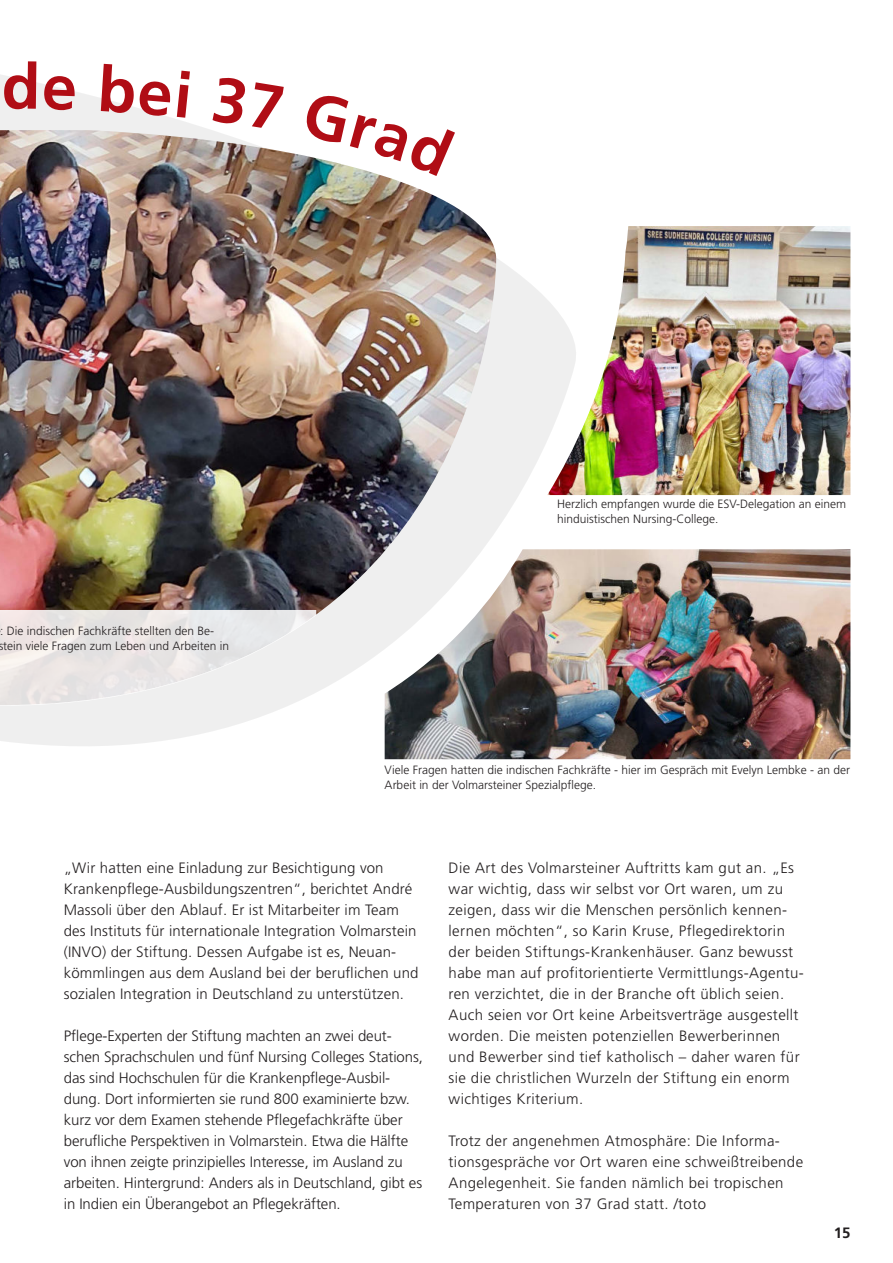
<style>
.page{position:relative;width:893px;height:1263px;background:#fff}
.page>*{position:absolute;margin:0;border:0;box-sizing:border-box;transform-origin:0 0}
.t1{font:300 15px/21px "Frutiger LT Std";letter-spacing:.01em;color:#231f20}
.t2{font:700 15px "Frutiger LT Std";color:#231f20}
.t3{font:300 12px/15px "Frutiger LT Std";color:#231f20}
</style>
<div class="page">
<svg style="left:0;top:75px;width:594px;height:685px"></svg>
<img style="left:547px;top:226px;width:303px;height:269px">
<img style="left:385px;top:549px;width:465px;height:210px">
<img style="left:0;top:130px;width:496px;height:575px">
<svg style="left:0;top:609px;width:317px;height:98px"></svg>
<svg style="left:4px;top:75px;width:32px;height:34px"></svg>
<svg style="left:44px;top:76px;width:31px;height:34px"></svg>
<svg style="left:101px;top:75px;width:89px;height:43px"></svg>
<svg style="left:212px;top:76px;width:72px;height:54px"></svg>
<svg style="left:303px;top:91px;width:152px;height:86px"></svg>
<p class="t3" style="left:-1px;top:623px;width:232px">: Die indischen Fachkräfte stellten den Be&shy;stein viele Fragen zum Leben und Arbeiten in</p>
<p class="t3" style="left:557px;top:497px;width:291px">Herzlich empfangen wurde die ESV-Delegation an einem hinduistischen Nursing-College.</p>
<p class="t3" style="left:385px;top:762px;width:467px">Viele Fragen hatten die indischen Fachkräfte - hier im Gespräch mit Evelyn Lembke - an der<br>Arbeit in der Volmarsteiner Spezialpflege.</p>
<p class="t1" style="left:64px;top:858px;width:356px">„Wir hatten eine Einladung zur Besichtigung von Krankenpflege-Ausbildungszentren“, berichtet André Massoli über den Ablauf. Er ist Mitarbeiter im Team des Instituts für internationale Integration Volmarstein (INVO) der Stiftung. Dessen Aufgabe ist es, Neuan&shy;kömmlingen aus dem Ausland bei der beruflichen und sozialen Integration in Deutschland zu unterstützen.</p>
<p class="t1" style="left:64px;top:1026px;width:361px">Pflege-Experten der Stiftung machten an zwei deut&shy;schen Sprachschulen und fünf Nursing Colleges Stations, das sind Hochschulen für die Krankenpflege-Ausbil&shy;dung. Dort informierten sie rund 800 examinierte bzw. kurz vor dem Examen stehende Pflegefachkräfte über berufliche Perspektiven in Volmarstein. Etwa die Hälfte von ihnen zeigte prinzipielles Interesse, im Ausland zu arbeiten. Hintergrund: Anders als in Deutschland, gibt es in Indien ein Überangebot an Pflegekräften.</p>
<p class="t1" style="left:449px;top:858px;width:357px">Die Art des Volmarsteiner Auftritts kam gut an. „Es war wichtig, dass wir selbst vor Ort waren, um zu zeigen, dass wir die Menschen persönlich kennen&shy;lernen möchten“, so Karin Kruse, Pflegedirektorin der beiden Stiftungs-Krankenhäuser. Ganz bewusst habe man auf profitorientierte Vermittlungs-Agentu&shy;ren verzichtet, die in der Branche oft üblich seien.<br>Auch seien vor Ort keine Arbeitsverträge ausgestellt worden. Die meisten potenziellen Bewerberinnen und Bewerber sind tief katholisch – daher waren für sie die christlichen Wurzeln der Stiftung ein enorm wichtiges Kriterium.</p>
<p class="t1" style="left:449px;top:1131px;width:356px">Trotz der angenehmen Atmosphäre: Die Informa&shy;tionsgespräche vor Ort waren eine schweißtreibende Angelegenheit. Sie fanden nämlich bei tropischen Temperaturen von 37 Grad statt. /toto</p>
<p class="t2" style="left:834px;top:1226px;width:18px">15</p>
</div>
